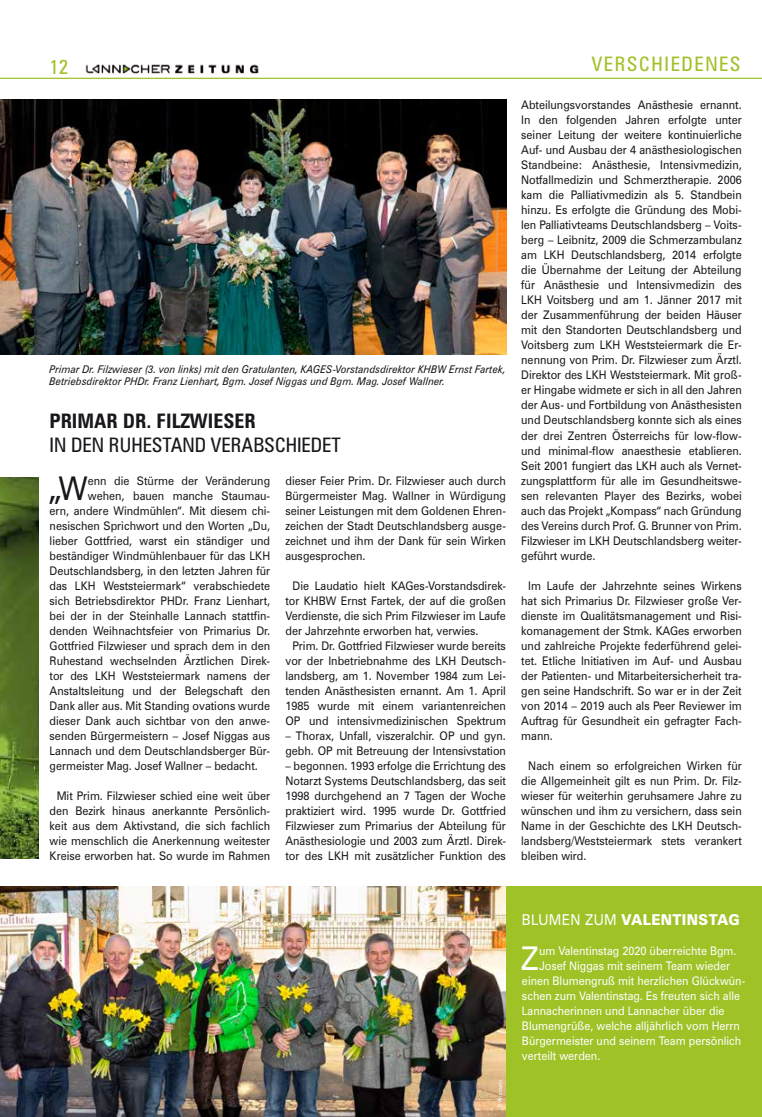
<style>
.page{position:relative;width:762px;height:1117px;background:#fff}
.page>*{position:absolute;margin:0;border:0;box-sizing:border-box;transform-origin:0 0}
.t1{font:32.75px "Zurich BT";color:#1a171c;scale:.92 1}
.t2{font:32.75px "Zurich BT";color:#fff;scale:.92 1}
.t3{font:condensed 20px "Zurich BT";color:#1a171c}
.t4{font:700 condensed 20px "Zurich BT";color:#1a171c}
.t5{font:condensed 20px "Zurich BT";letter-spacing:.08em;color:#9fc226}
.t6{font:900 15px "Zurich BT";letter-spacing:.025em;color:#fff;scale:.92 1}
.t7{font:15px "Zurich BT";color:#fff;scale:.92 1}
.t8{font:11.88px/15px "Zurich BT";color:#1a171c;text-align:justify;scale:.92 1}
.t9{font:11.88px "Zurich BT";color:#fff;scale:.92 1}
.t10{font:italic 10.62px/12.5px "Zurich BT";color:#1a171c;scale:.92 1}
.t11{font:italic 5.62px "Zurich BT";color:#fff;scale:.92 1}
</style>
<div class="page">
<div style="left:0;top:886px;width:762px;height:230px;background:#9fc226"></div>
<img style="left:0;top:886px;width:506px;height:230px">
<img style="left:0;top:99px;width:507px;height:256px">
<img style="left:0;top:477px;width:38px;height:381px">
<img style="left:85px;top:64px;width:174px;height:10px">
<hr style="left:0;top:78px;width:762px;height:1px;background:#9fc226">
<h2 class="t5" style="left:50px;top:55px;width:20px">12</h2>
<h2 class="t5" style="left:592px;top:51px;width:115px">VERSCHIEDENES</h2>
<p class="t10" style="left:50px;top:362px;width:497px">Primar Dr. Filzwieser (3. von links) mit den Gratulanten, KAGES-Vorstandsdirektor KHBW Ernst Fartek,<br>Betriebsdirektor PHDr. Franz Lienhart, Bgm. Josef Niggas und Bgm. Mag. Josef Wallner.</p>
<h2 class="t4" style="left:50px;top:409px;width:12px">PRIM</h2>
<h2 class="t4" style="left:94px;top:409px;width:158px">AR DR. FILZWIESER</h2>
<h2 class="t3" style="left:50px;top:432px;width:43px">IN DENR</h2>
<h2 class="t3" style="left:120px;top:432px;width:134px">UHESTAND VERABSC</h2>
<h2 class="t3" style="left:286px;top:432px;width:57px">HIEDET</h2>
<h1 class="t1" style="left:48px;top:468px;width:44px">„W</h1>
<p class="t8" style="left:88px;top:472px;width:200px">enn die Stürme der Veränderung</p>
<p class="t8" style="left:88px;top:487px;width:200px">wehen, bauen manche Staumau-</p>
<p class="t8" style="left:50px;top:502px;width:241px">ern, andere Windmühlen“. Mit diesem chi-</p>
<p class="t8" style="left:50px;top:517px;width:241px">nesischen Sprichwort und den Worten „Du,</p>
<p class="t8" style="left:50px;top:532px;width:241px">lieber Gottfried, warst ein ständiger und</p>
<p class="t8" style="left:50px;top:547px;width:241px">beständiger Windmühlenbauer für das LKH</p>
<p class="t8" style="left:50px;top:562px;width:241px">Deutschlandsberg, in den letzten Jahren für</p>
<p class="t8" style="left:50px;top:577px;width:241px">das LKH Weststeiermark“ verabschiedete</p>
<p class="t8" style="left:50px;top:592px;width:241px">sich Betriebsdirektor PHDr. Franz Lienhart,</p>
<p class="t8" style="left:50px;top:607px;width:241px">bei der in der Steinhalle Lannach stattfin-</p>
<p class="t8" style="left:50px;top:622px;width:241px">denden Weihnachtsfeier von Primarius Dr.</p>
<p class="t8" style="left:50px;top:637px;width:241px">Gottfried Filzwieser und sprach dem in den</p>
<p class="t8" style="left:50px;top:652px;width:241px">Ruhestand wechselnden Ärztlichen Direk-</p>
<p class="t8" style="left:50px;top:667px;width:241px">tor des LKH Weststeiermark namens der</p>
<p class="t8" style="left:50px;top:682px;width:241px">Anstaltsleitung und der Belegschaft den</p>
<p class="t8" style="left:50px;top:697px;width:241px">Dank aller aus. Mit Standing ovations wurde</p>
<p class="t8" style="left:50px;top:712px;width:241px">dieser Dank auch sichtbar von den anwe-</p>
<p class="t8" style="left:50px;top:727px;width:241px">senden Bürgermeistern – Josef Niggas aus</p>
<p class="t8" style="left:50px;top:742px;width:241px">Lannach und dem Deutschlandsberger Bür-</p>
<p class="t8" style="left:50px;top:757px;width:228px">germeister Mag. Josef Wallner – bedacht.</p>
<p class="t8" style="left:50px;top:787px;width:241px;text-align:center">Mit Prim. Filzwieser schied eine weit über den Bezirk hinaus anerkannte Persönlich&shy;keit aus dem Aktivstand, die sich fachlich wie menschlich die Anerkennung weitester Kreise erworben hat. So wurde im Rahmen</p>
<p class="t8" style="left:285px;top:472px;width:241px">dieser Feier Prim. Dr. Filzwieser auch durch Bürgermeister Mag. Wallner in Würdigung seiner Leistungen mit dem Goldenen Ehren&shy;zeichen der Stadt Deutschlandsberg ausge&shy;zeichnet und ihm der Dank für sein Wirken ausgesprochen.</p>
<p class="t8" style="left:292px;top:577px;width:233px">Die Laudatio hielt KAGes-Vorstandsdirek-</p>
<p class="t8" style="left:285px;top:592px;width:241px">tor KHBW Ernst Fartek, der auf die großen</p>
<p class="t8" style="left:285px;top:607px;width:241px">Verdienste, die sich Prim Filzwieser im Laufe</p>
<p class="t8" style="left:285px;top:622px;width:211px">der Jahrzehnte erworben hat, verwies.</p>
<p class="t8" style="left:292px;top:637px;width:233px">Prim. Dr. Gottfried Filzwieser wurde bereits</p>
<p class="t8" style="left:285px;top:652px;width:241px">vor der Inbetriebnahme des LKH Deutsch-</p>
<p class="t8" style="left:285px;top:667px;width:241px">landsberg, am 1. November 1984 zum Lei-</p>
<p class="t8" style="left:285px;top:682px;width:241px">tenden Anästhesisten ernannt. Am 1. April</p>
<p class="t8" style="left:285px;top:697px;width:241px">1985 wurde mit einem variantenreichen</p>
<p class="t8" style="left:285px;top:712px;width:241px">OP und intensivmedizinischen Spektrum</p>
<p class="t8" style="left:285px;top:727px;width:241px">– Thorax, Unfall, viszeralchir. OP und gyn. gebh. OP mit Betreuung der Intensivstation</p>
<p class="t8" style="left:285px;top:757px;width:241px">– begonnen. 1993 erfolge die Errichtung des Notarzt Systems Deutschlandsberg, das seit 1998 durchgehend an 7 Tagen der Woche praktiziert wird. 1995 wurde Dr. Gottfried Filzwieser zum Primarius der Abteilung für Anästhesiologie und 2003 zum Ärztl. Direk&shy;tor des LKH mit zusätzlicher Funktion des</p>
<p class="t8" style="left:521px;top:97px;width:241px">Abteilungsvorstandes Anästhesie ernannt.<br>In den folgenden Jahren erfolgte unter seiner Leitung der weitere kontinuierliche Auf- und Ausbau der 4 anästhesiologischen Standbeine: Anästhesie, Intensivmedizin, Notfallmedizin und Schmerztherapie. 2006 kam die Palliativmedizin als 5. Standbein hinzu. Es erfolgte die Gründung des Mobi&shy;len Palliativteams Deutschlandsberg – Voits&shy;berg – Leibnitz, 2009 die Schmerzambulanz am LKH Deutschlandsberg, 2014 erfolgte die Übernahme der Leitung der Abteilung für Anästhesie und Intensivmedizin des LKH Voitsberg und am 1. Jänner 2017 mit der Zusammenführung der beiden Häuser mit den Standorten Deutschlandsberg und Voitsberg zum LKH Weststeiermark die Er&shy;nennung von Prim. Dr. Filzwieser zum Ärztl.<br>Direktor des LKH Weststeiermark. Mit groß&shy;er Hingabe widmete er sich in all den Jahren der Aus- und Fortbildung von Anästhesisten und Deutschlandsberg konnte sich als eines der drei Zentren Österreichs für low-flow&shy;und minimal-flow anaesthesie etablieren.<br>Seit 2001 fungiert das LKH auch als Vernet&shy;zungsplattform für alle im Gesundheitswe&shy;sen relevanten Player des Bezirks, wobei auch das Projekt „Kompass“ nach Gründung des Vereins durch Prof. G. Brunner von Prim.<br>Filzwieser im LKH Deutschlandsberg weiter&shy;geführt wurde.</p>
<p class="t8" style="left:521px;top:577px;width:241px;text-indent:7px">Im Laufe der Jahrzehnte seines Wirkens hat sich Primarius Dr. Filzwieser große Ver&shy;dienste im Qualitätsmanagement und Risi&shy;komanagement der Stmk. KAGes erworben und zahlreiche Projekte federführend gelei&shy;tet. Etliche Initiativen im Auf- und Ausbau der Patienten- und Mitarbeitersicherheit tra&shy;gen seine Handschrift. So war er in der Zeit von 2014 – 2019 auch als Peer Reviewer im Auftrag für Gesundheit ein gefragter Fach&shy;mann.</p>
<p class="t8" style="left:521px;top:757px;width:241px;text-indent:7px">Nach einem so erfolgreichen Wirken für die Allgemeinheit gilt es nun Prim. Dr. Filz&shy;wieser für weiterhin geruhsamere Jahre zu wünschen und ihm zu versichern, dass sein Name in der Geschichte des LKH Deutsch&shy;landsberg/Weststeiermark stets verankert bleiben wird.</p>
<p class="t11" style="left:497px;top:1106px;width:31px;rotate:-90deg">P. Rimovetz</p>
<p class="t7" style="left:522px;top:910px;width:22px">Blumen</p>
<p class="t7" style="left:585px;top:910px;width:12px">zum</p>
<p class="t6" style="left:621px;top:910px;width:128px">VALENTINSTAG</p>
<h1 class="t2" style="left:521px;top:938px;width:21px">Z</h1>
<p class="t9" style="left:539px;top:943px;width:216px">um Valentinstag 2020 überreichte Bgm.</p>
<p class="t9" style="left:539px;top:958px;width:209px">Josef Niggas mit seinem Team wieder</p>
<p class="t9" style="left:522px;top:973px;width:244px">einen Blumengruß mit herzlichen Glückwün-</p>
<p class="t9" style="left:522px;top:988px;width:239px">schen zum Valentinstag. Es freuten sich alle</p>
<p class="t9" style="left:522px;top:1003px;width:221px">Lannacherinnen und Lannacher über die</p>
<p class="t9" style="left:522px;top:1018px;width:238px">Blumengrüße, welche alljährlich vom Herrn</p>
<p class="t9" style="left:522px;top:1033px;width:240px">Bürgermeister und seinem Team persönlich</p>
<p class="t9" style="left:522px;top:1048px;width:87px">verteilt werden.</p>
</div>
